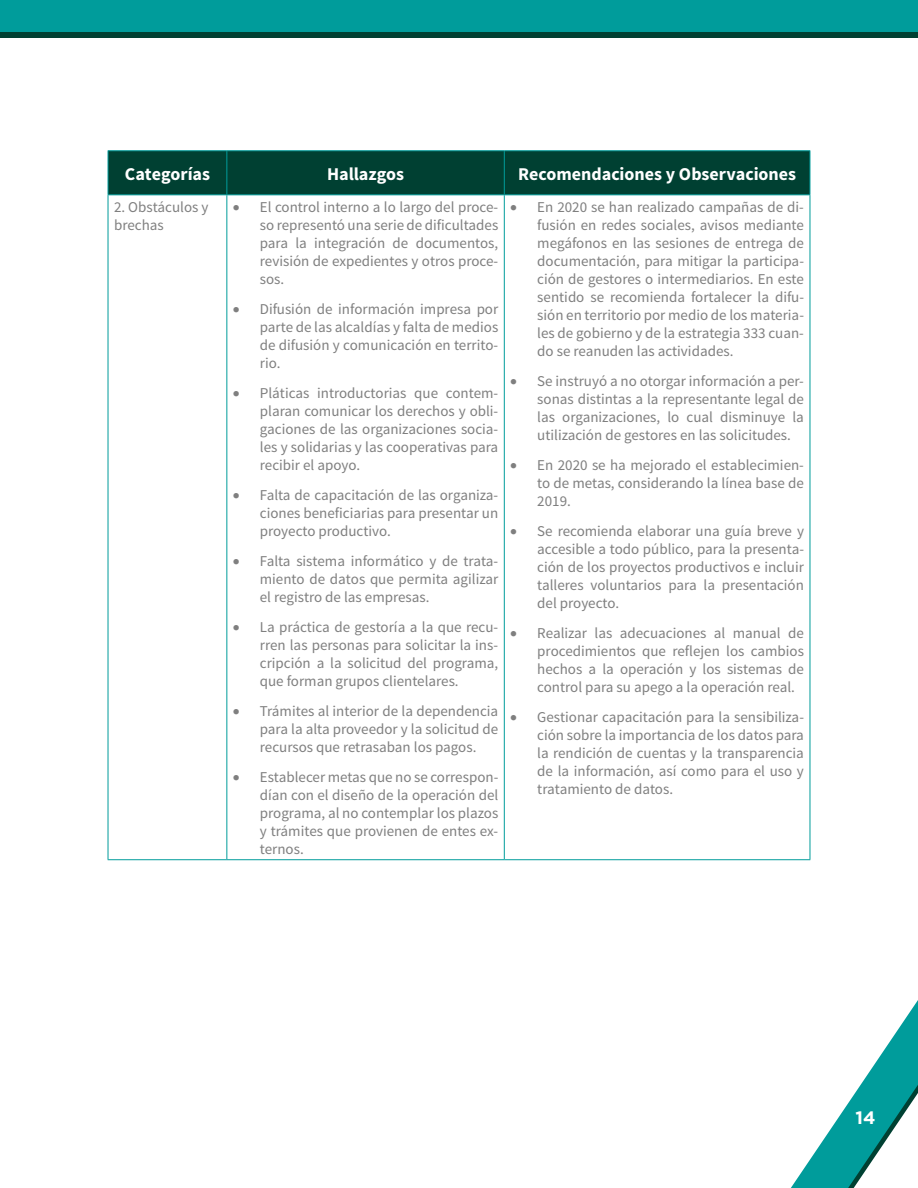
<style>
.page{position:relative;width:918px;height:1188px;background:#fff}
.page>*{position:absolute;margin:0;border:0;box-sizing:border-box;transform-origin:0 0}
.t1{font:700 18px "Source Sans Pro";color:#fff}
.t2{font:700 18px "Gotham";color:#fff}
.t3{font:15px/18px "Source Sans Pro";color:#7f7f7f;text-align:justify}
</style>
<div class="page">
<svg style="left:791px;top:1000px;width:127px;height:188px"></svg>
<div style="left:0;top:0;width:918px;height:35px;background:#009c9b"></div>
<div style="left:0;top:32px;width:918px;height:5px;background:#004032"></div>
<div style="left:109px;top:151px;width:701px;height:43px;background:#004032"></div>
<hr style="left:108px;top:150px;width:119px;height:1px;background:#009c9b">
<hr style="left:108px;top:151px;width:1px;height:43px;background:#009c9b">
<hr style="left:227px;top:150px;width:277px;height:1px;background:#009c9b">
<hr style="left:226px;top:151px;width:1px;height:43px;background:#009c9b">
<hr style="left:504px;top:150px;width:306px;height:1px;background:#009c9b">
<hr style="left:504px;top:151px;width:1px;height:43px;background:#009c9b">
<hr style="left:810px;top:151px;width:1px;height:43px;background:#009c9b">
<hr style="left:108px;top:194px;width:119px;height:1px;background:#009c9b">
<hr style="left:227px;top:194px;width:277px;height:1px;background:#009c9b">
<hr style="left:504px;top:194px;width:306px;height:1px;background:#009c9b">
<hr style="left:108px;top:195px;width:1px;height:664px;background:#009c9b">
<hr style="left:226px;top:195px;width:1px;height:664px;background:#009c9b">
<hr style="left:504px;top:195px;width:1px;height:664px;background:#009c9b">
<hr style="left:810px;top:195px;width:1px;height:664px;background:#009c9b">
<hr style="left:108px;top:859px;width:119px;height:1px;background:#009c9b">
<hr style="left:227px;top:859px;width:277px;height:1px;background:#009c9b">
<hr style="left:504px;top:859px;width:306px;height:1px;background:#009c9b">
<p class="t1" style="left:125px;top:162px;width:87px">Categorías</p>
<p class="t1" style="left:327px;top:162px;width:78px">Hallazgos</p>
<p class="t1" style="left:518px;top:162px;width:280px">Recomendaciones y Observaciones</p>
<p class="t3" style="left:114px;top:198px;width:96px">2. Obstáculos y brechas</p>
<p class="t3" style="left:260px;top:198px;width:240px;text-indent:-27px">• El control interno a lo largo del proce&shy;so representó una serie de dificultades para la integración de documentos, revisión de expedientes y otros proce&shy;sos.</p>
<p class="t3" style="left:260px;top:300px;width:240px;text-indent:-27px">• Difusión de información impresa por parte de las alcaldías y falta de medios de difusión y comunicación en territo&shy;rio.</p>
<p class="t3" style="left:260px;top:384px;width:240px;text-indent:-27px">• Pláticas introductorias que contem&shy;plaran comunicar los derechos y obli&shy;gaciones de las organizaciones socia&shy;les y solidarias y las cooperativas para recibir el apoyo.</p>
<p class="t3" style="left:260px;top:486px;width:240px;text-indent:-27px">• Falta de capacitación de las organiza&shy;ciones beneficiarias para presentar un proyecto productivo.</p>
<p class="t3" style="left:260px;top:552px;width:240px;text-indent:-27px">• Falta sistema informático y de trata&shy;miento de datos que permita agilizar el registro de las empresas.</p>
<p class="t3" style="left:260px;top:618px;width:240px;text-indent:-27px">• La práctica de gestoría a la que recu&shy;rren las personas para solicitar la ins&shy;cripción a la solicitud del programa, que forman grupos clientelares.</p>
<p class="t3" style="left:260px;top:702px;width:240px;text-indent:-27px">• Trámites al interior de la dependencia para la alta proveedor y la solicitud de recursos que retrasaban los pagos.</p>
<p class="t3" style="left:260px;top:768px;width:240px;text-indent:-27px">• Establecer metas que no se correspon&shy;dían con el diseño de la operación del programa, al no contemplar los plazos y trámites que provienen de entes ex&shy;ternos.</p>
<p class="t3" style="left:537px;top:198px;width:268px;text-indent:-27px">• En 2020 se han realizado campañas de di&shy;fusión en redes sociales, avisos mediante megáfonos en las sesiones de entrega de documentación, para mitigar la participa&shy;ción de gestores o intermediarios. En este sentido se recomienda fortalecer la difu&shy;sión en territorio por medio de los materia&shy;les de gobierno y de la estrategia 333 cuan&shy;do se reanuden las actividades.</p>
<p class="t3" style="left:537px;top:372px;width:268px;text-indent:-27px">• Se instruyó a no otorgar información a per&shy;sonas distintas a la representante legal de las organizaciones, lo cual disminuye la utilización de gestores en las solicitudes.</p>
<p class="t3" style="left:537px;top:456px;width:268px;text-indent:-27px">• En 2020 se ha mejorado el establecimien&shy;to de metas, considerando la línea base de 2019.</p>
<p class="t3" style="left:537px;top:522px;width:268px;text-indent:-27px">• Se recomienda elaborar una guía breve y accesible a todo público, para la presenta&shy;ción de los proyectos productivos e incluir talleres voluntarios para la presentación del proyecto.</p>
<p class="t3" style="left:537px;top:624px;width:268px;text-indent:-27px">• Realizar las adecuaciones al manual de procedimientos que reflejen los cambios hechos a la operación y los sistemas de control para su apego a la operación real.</p>
<p class="t3" style="left:537px;top:708px;width:268px;text-indent:-27px">• Gestionar capacitación para la sensibiliza&shy;ción sobre la importancia de los datos para la rendición de cuentas y la transparencia de la información, así como para el uso y tratamiento de datos.</p>
<p class="t2" style="left:856px;top:1107px;width:21px">14</p>
</div>
